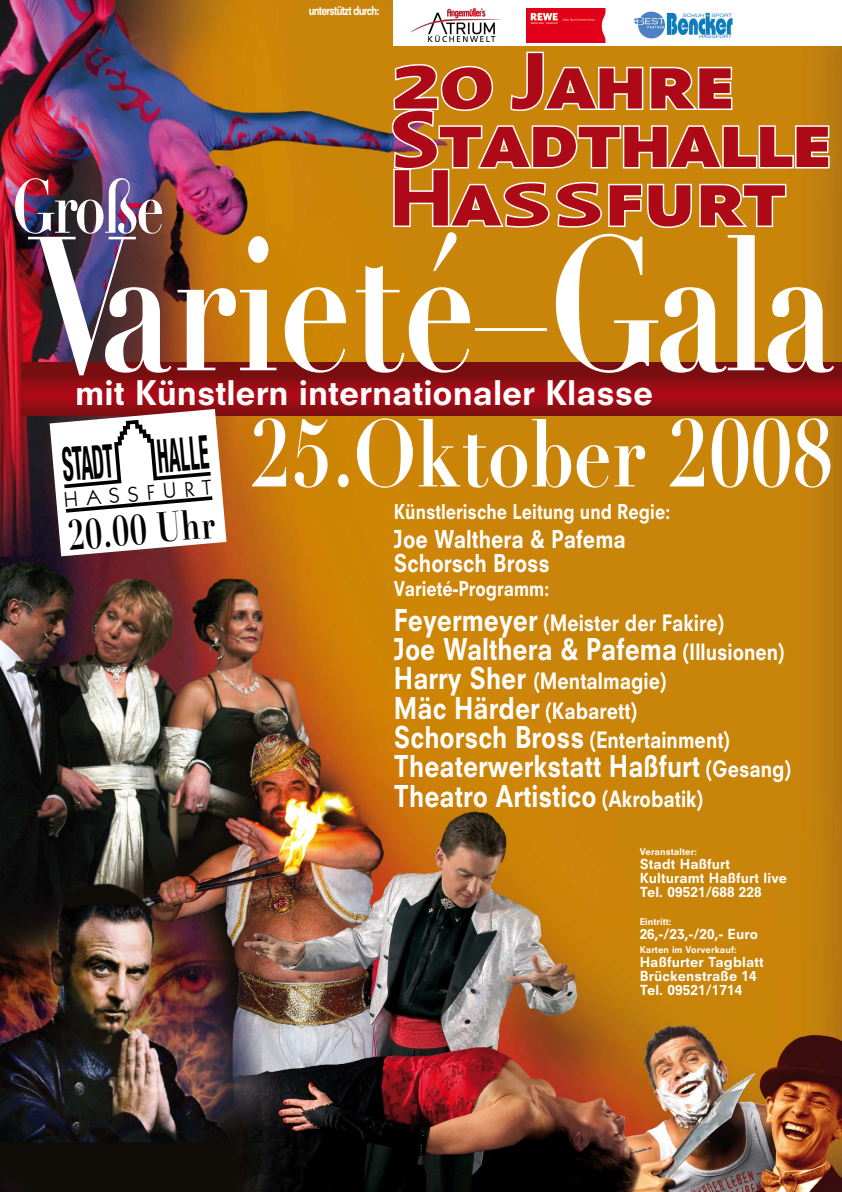
<style>
.page{position:relative;width:842px;height:1192px;background:#fff}
.page>*{position:absolute;margin:0;border:0;box-sizing:border-box;transform-origin:0 0}
.t1{font:700 187.5px "Didot";letter-spacing:-.005em;color:#fff;scale:.76 1}
.t2{font:700 93.5px "Didot";color:#fff;scale:.8 1}
.t3{font:700 82px/58.5px "Linotype Aroma SC";letter-spacing:-.03em;color:#ae0917;scale:1.2 1}
.t4{font:700 75px "Didot";letter-spacing:-.04em;color:#fff;scale:.73 1}
.t5{font:700 condensed 46.7px "Helvetica Neue";color:#000;scale:.45 1}
.t6{font:700 41px "Didot";color:#000;scale:.75 1}
.t7{font:800 33px "Neuzeit S";color:#fff}
.t8{font:800 29.3px/29.3px "Neuzeit S";color:#fff;scale:.85 1}
.t9{font:800 24px/24px "Neuzeit S";color:#fff;scale:.85 1}
.t10{font:800 21.95px/29.3px "Neuzeit S";color:#fff;scale:.85 1}
.t11{font:21.35px "Itc Kabel";color:#000}
.t12{font:800 20px "Neuzeit S";color:#fff;scale:.85 1}
.t13{font:800 13.5px/14px "Neuzeit S";letter-spacing:.01em;color:#fff}
.t14{font:800 12px "Neuzeit S";letter-spacing:-.075em;color:#fff;scale:.8 1}
.t15{font:800 9px "Neuzeit S";letter-spacing:.01em;color:#fff}
.t16{font:4.65px "Helvetica";color:#2485c3;scale:1.3 1}
.s1{color:#fff}
.s2{font-family:"Linotype Aroma";font-size:61.5px}
.s3{font-size:29.3px}
.s4{font-size:21.95px}
</style>
<div class="page">
<img style="left:0;top:0;width:842px;height:1192px">
<svg style="left:390px;top:50px;width:441px;height:179px;background:#d29b3a"></svg>
<div style="left:394px;top:0;width:448px;height:46px;background:#fff"></div>
<img style="left:411px;top:8px;width:90px;height:33px">
<img style="left:526px;top:8px;width:80px;height:34px">
<svg style="left:648px;top:11px;width:17px;height:28px"></svg>
<img style="left:666px;top:13px;width:67px;height:22px">
<img style="left:634px;top:12px;width:16px;height:26px">
<svg style="left:21px;top:363px;width:821px;height:52px;background:#8f0c13"></svg>
<svg style="left:50px;top:409px;width:176px;height:147px"></svg>
<p class="t14" style="left:309px;top:3px;width:90px">unterstützt durch:</p>
<p class="t16" style="left:683px;top:13px;width:40px">SCHUH <span class="s1">+</span> SPORT</p>
<p class="t16" style="left:699px;top:34px;width:27px">HASSFURT</p>
<h3 class="t3" style="left:388px;top:48px;width:372px">20 Jahre<br>Stadthalle<br>Ha<span class="s2">SS</span>furt</h3>
<h3 class="t4" style="left:12px;top:160px;width:209px">Große</h3>
<h1 class="t1" style="left:30px;top:189px;width:137px">V</h1>
<h3 class="t7" style="left:75px;top:372px;width:580px">mit Künstlern internationaler Klasse</h3>
<h1 class="t1" style="left:99px;top:189px;width:971px">arieté–Gala</h1>
<h3 class="t5" style="left:60px;top:436px;width:328px;rotate:-5deg">Stadt HALLE</h3>
<h3 class="t11" style="left:63px;top:487px;width:150px;rotate:-5deg">HASSFURT</h3>
<h3 class="t6" style="left:66px;top:511px;width:198px;rotate:-5deg">20.00 Uhr</h3>
<h2 class="t2" style="left:250px;top:396px;width:732px">25.Oktober 2008</h2>
<h3 class="t12" style="left:394px;top:499px;width:326px">Künstlerische Leitung und Regie:</h3>
<h3 class="t9" style="left:394px;top:527px;width:274px">Joe Walthera &amp; Pafema<br>Schorsch Bross</h3>
<h3 class="t12" style="left:394px;top:576px;width:184px">Varieté-Programm:</h3>
<h3 class="t10" style="left:394px;top:608px;width:390px"><span class="s3">Feyermeyer</span> (Meister der Fakire)</h3>
<h3 class="t8" style="left:394px;top:635px;width:461px">Joe Walthera &amp; Pafema <span class="s4">(Illusionen)</span></h3>
<h3 class="t10" style="left:394px;top:667px;width:397px"><span class="s3">Harry Sher</span> (Mentalmagie)<br><span class="s3">Mäc Härder</span> (Kabarett)<br><span class="s3">Schorsch Bross</span> (Entertainment)</h3>
<h3 class="t8" style="left:394px;top:752px;width:468px">Theaterwerkstatt Haßfurt <span class="s4">(Gesang)<br></span>Theatro Artistico <span class="s4">(Akrobatik)</span></h3>
<p class="t15" style="left:640px;top:846px;width:59px">Veranstalter:</p>
<p class="t13" style="left:640px;top:857px;width:149px">Stadt Haßfurt<br>Kulturamt Haßfurt live<br>Tel. 09521/688 228</p>
<p class="t15" style="left:640px;top:916px;width:33px">Eintritt:</p>
<p class="t13" style="left:640px;top:927px;width:120px">26,-/23,-/20,- Euro</p>
<p class="t15" style="left:640px;top:944px;width:98px">Karten im Vorverkauf:</p>
<p class="t13" style="left:640px;top:955px;width:125px">Haßfurter Tagblatt<br>Brückenstraße 14<br>Tel. 09521/1714</p>
</div>
